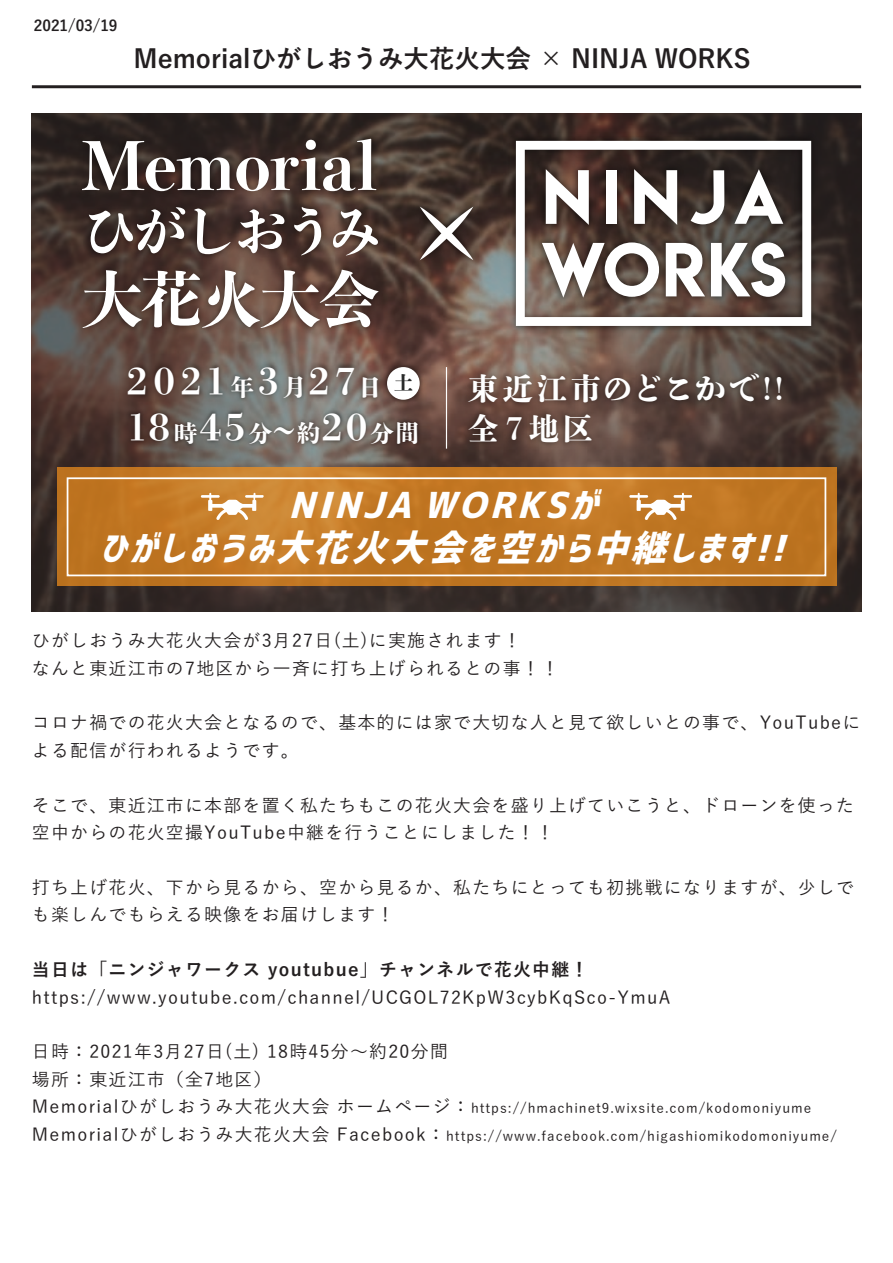
<style>
.page{position:relative;width:893px;height:1263px;background:#fff}
.page>*{position:absolute;margin:0;border:0;box-sizing:border-box;transform-origin:0 0}
.t1{font:800 65.7px "Yu Min";letter-spacing:-.015em;color:#fff}
.t2{font:800 61.65px "Yu Min";letter-spacing:-.04em;color:#fff}
.t3{font:800 55.8px "Yu Min";letter-spacing:-.11em;color:#fff}
.t4{font:800 36.45px/45.6px "DNP Shuei 4 go B Std";letter-spacing:.095em;color:#fff}
.t5{font:italic 35.7px "Corporate Logo Bold";color:#fff}
.t6{font:800 30.75px/39.8px "DNP Shuei 4 go B Std";letter-spacing:.045em;color:#fff}
.t7{font:700 25.5px "Yu Go";color:#231f20}
.t8{font:500 17.85px/27.5px "Yu Go";letter-spacing:.075em;color:#231f20}
.t9{font:700 17.85px "Yu Go";letter-spacing:.075em;color:#231f20}
.t10{font:700 15px "Yu Go";color:#231f20}
.t11{font:500 13.5px/27.5px "Yu Go";letter-spacing:.075em;color:#231f20}
.s1{font-size:23.7px}
.s2{font-size:19.35px;color:#282929}
.s3{font-size:27.3px}
.s4{font-size:17.85px}
</style>
<div class="page">
<hr style="left:32px;top:85px;width:829px;height:3px;background:#231f20">
<svg style="left:32px;top:114px;width:829px;height:497px;background:#493b35"></svg>
<img style="left:119px;top:357px;width:308px;height:55px">
<div style="left:387px;top:367px;width:33px;height:33px;background:#fff;border-radius:50%"></div>
<img style="left:121px;top:402px;width:307px;height:55px">
<svg style="left:57px;top:467px;width:779px;height:119px;background:#c17825"></svg>
<div style="left:67px;top:477px;width:759px;height:99px;border:2px solid #fff"></div>
<svg style="left:201px;top:493px;width:63px;height:27px"></svg>
<svg style="left:629px;top:493px;width:63px;height:27px"></svg>
<img style="left:72px;top:123px;width:321px;height:236px">
<img style="left:411px;top:197px;width:73px;height:73px">
<svg style="left:420px;top:207px;width:53px;height:53px"></svg>
<img style="left:507px;top:131px;width:315px;height:205px">
<svg style="left:516px;top:141px;width:295px;height:185px"></svg>
<svg style="left:546px;top:169px;width:43px;height:56px"></svg>
<div style="left:606px;top:170px;width:11px;height:54px;background:#fff"></div>
<svg style="left:634px;top:169px;width:43px;height:56px"></svg>
<svg style="left:691px;top:170px;width:33px;height:54px"></svg>
<svg style="left:734px;top:169px;width:49px;height:55px"></svg>
<svg style="left:542px;top:242px;width:117px;height:56px"></svg>
<svg style="left:666px;top:243px;width:39px;height:53px"></svg>
<svg style="left:711px;top:242px;width:74px;height:55px"></svg>
<img style="left:460px;top:364px;width:336px;height:93px">
<hr style="left:446px;top:367px;width:1px;height:82px;background:#fff">
<p class="t10" style="left:34px;top:17px;width:85px">2021/03/19</p>
<h3 class="t7" style="left:133px;top:44px;width:618px">Memorialひがしおうみ大花火大会 × NINJA WORKS</h3>
<h1 class="t1" style="left:81px;top:116px;width:297px">Memorial</h1>
<h3 class="t3" style="left:81px;top:188px;width:303px">ひがしおうみ</h3>
<h2 class="t2" style="left:81px;top:252px;width:300px">大花火大会</h2>
<h3 class="t4" style="left:126px;top:358px;width:294px">2021<span class="s1">年</span>3<span class="s1">月</span>27<span class="s1">日</span> <span class="s2">土<br></span>18<span class="s1">時</span>45<span class="s1">分</span><span class="s3">～</span><span class="s1">約</span>20<span class="s1">分間</span></h3>
<h3 class="t6" style="left:468px;top:368px;width:318px">東近江市のどこかで!!全７地区</h3>
<h3 class="t5" style="left:288px;top:480px;width:323px">NINJA WORKSが</h3>
<h3 class="t5" style="left:100px;top:523px;width:698px">ひがしおうみ大花火大会を空から中継します!!</h3>
<p class="t8" style="left:32px;top:625px;width:528px">ひがしおうみ大花火大会が3月27日(土)に実施されます！<br>なんと東近江市の7地区から一斉に打ち上げられるとの事！！</p>
<p class="t8" style="left:32px;top:707px;width:830px">コロナ禍での花火大会となるので、基本的には家で大切な人と見て欲しいとの事で、YouTubeによる配信が行われるようです。</p>
<p class="t8" style="left:32px;top:789px;width:824px">そこで、東近江市に本部を置く私たちもこの花火大会を盛り上げていこうと、ドローンを使った空中からの花火空撮YouTube中継を行うことにしました！！</p>
<p class="t8" style="left:32px;top:871px;width:824px">打ち上げ花火、下から見るから、空から見るか、私たちにとっても初挑戦になりますが、少しでも楽しんでもらえる映像をお届けします！</p>
<p class="t9" style="left:32px;top:959px;width:558px">当日は「ニンジャワークス youtubue」チャンネルで花火中継！</p>
<p class="t8" style="left:32px;top:981px;width:640px">https://www.youtube.com/channel/UCGOL72KpW3cybKqSco-YmuA</p>
<p class="t8" style="left:32px;top:1036px;width:417px">日時：2021年3月27日(土) 18時45分～約20分間場所：東近江市（全7地区）</p>
<p class="t11" style="left:32px;top:1093px;width:806px"><span class="s4">Memorialひがしおうみ大花火大会 ホームページ：</span>https://hmachinet9.wixsite.com/kodomoniyume<br><span class="s4">Memorialひがしおうみ大花火大会 Facebook：</span>https://www.facebook.com/higashiomikodomoniyume/</p>
</div>
